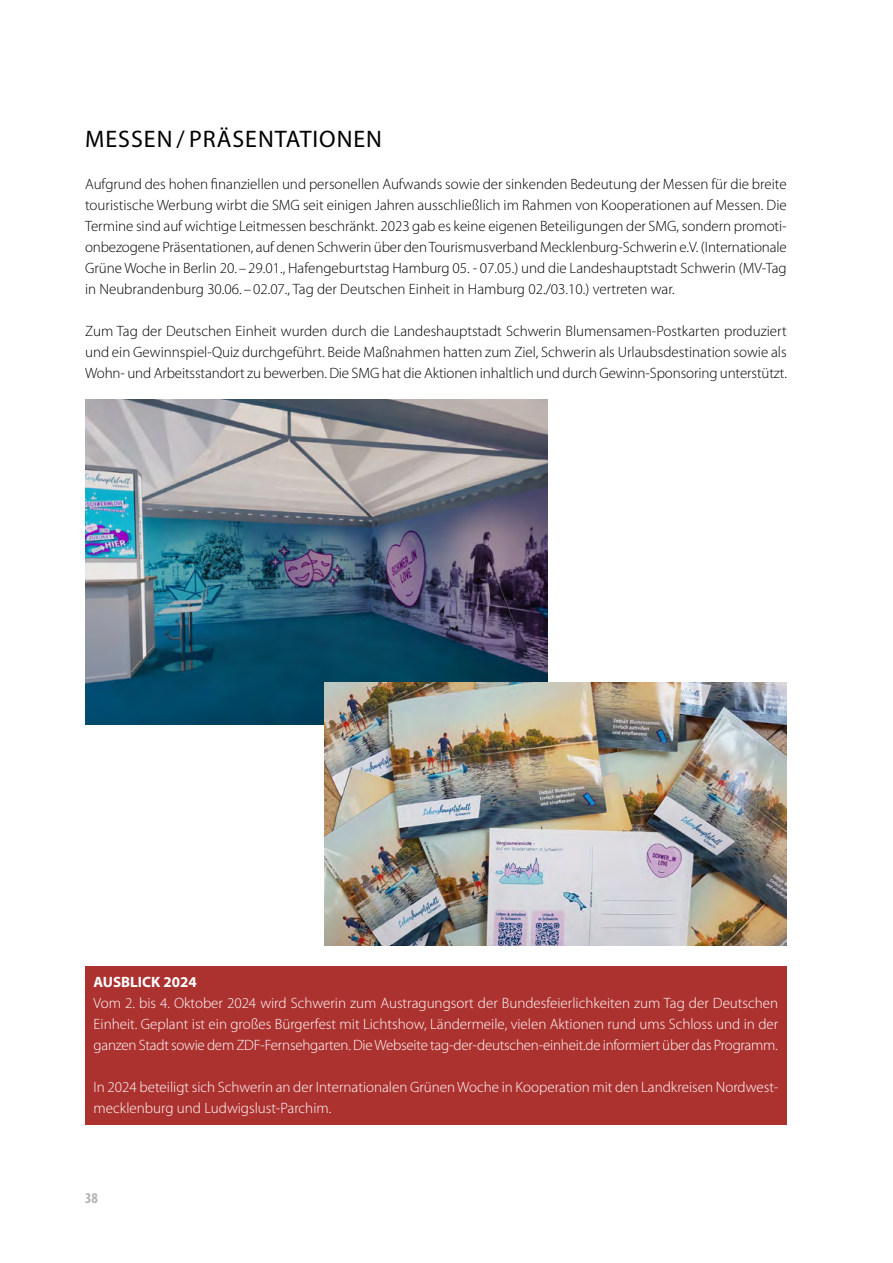
<style>
.page{position:relative;width:893px;height:1263px;background:#fff}
.page>*{position:absolute;margin:0;border:0;box-sizing:border-box;transform-origin:0 0}
.Headline{font:24px "Myriad Pro";letter-spacing:.04em;color:#000}
.Fließtext{font:300 15px/21px "Myriad Pro";letter-spacing:-.01em;color:#000;text-align:justify}
.Fließtext-2{font:300 15px/21px "Myriad Pro";color:#fff;text-align:justify}
.Fließtext-3{font:700 15px "Myriad Pro";color:#fff}
.t1{font:700 condensed 15px "Myriad Pro";color:#b3b2b2}
</style>
<div class="page">
<img style="left:85px;top:399px;width:462px;height:325px">
<img style="left:325px;top:682px;width:462px;height:263px">
<div style="left:85px;top:966px;width:702px;height:159px;background:#ac3230"></div>
<p class="Headline" style="left:85px;top:126px;width:298px">MESSEN / PRÄSENTATIONEN</p>
<p class="Fließtext" style="left:85px;top:174px;width:703px">Aufgrund des hohen finanziellen und personellen Aufwands sowie der sinkenden Bedeutung der Messen für die breite touristische Werbung wirbt die SMG seit einigen Jahren ausschließlich im Rahmen von Kooperationen auf Messen. Die Termine sind auf wichtige Leitmessen beschränkt. 2023 gab es keine eigenen Beteiligungen der SMG, sondern promoti&shy;onbezogene Präsentationen, auf denen Schwerin über den Tourismusverband Mecklenburg-Schwerin e.V. (Internationale Grüne Woche in Berlin 20.– 29.01., Hafengeburtstag Hamburg 05. - 07.05.) und die Landeshauptstadt Schwerin (MV-Tag in Neubrandenburg 30.06. – 02.07., Tag der Deutschen Einheit in Hamburg 02./03.10.) vertreten war.</p>
<p class="Fließtext" style="left:85px;top:321px;width:703px">Zum Tag der Deutschen Einheit wurden durch die Landeshauptstadt Schwerin Blumensamen-Postkarten produziert und ein Gewinnspiel-Quiz durchgeführt. Beide Maßnahmen hatten zum Ziel, Schwerin als Urlaubsdestination sowie als Wohn- und Arbeitsstandort zu bewerben. Die SMG hat die Aktionen inhaltlich und durch Gewinn-Sponsoring unterstützt.</p>
<p class="Fließtext-3" style="left:94px;top:974px;width:105px">AUSBLICK 2024</p>
<p class="Fließtext-2" style="left:94px;top:993px;width:686px">Vom 2. bis 4. Oktober 2024 wird Schwerin zum Austragungsort der Bundesfeierlichkeiten zum Tag der Deutschen Einheit. Geplant ist ein großes Bürgerfest mit Lichtshow, Ländermeile, vielen Aktionen rund ums Schloss und in der ganzen Stadt sowie dem ZDF-Fernsehgarten. Die Webseite tag-der-deutschen-einheit.de informiert über das Programm.</p>
<p class="Fließtext-2" style="left:94px;top:1077px;width:686px">In 2024 beteiligt sich Schwerin an der Internationalen Grünen Woche in Kooperation mit den Landkreisen Nordwest&shy;mecklenburg und Ludwigslust-Parchim.</p>
<p class="t1" style="left:85px;top:1190px;width:14px">38</p>
</div>
